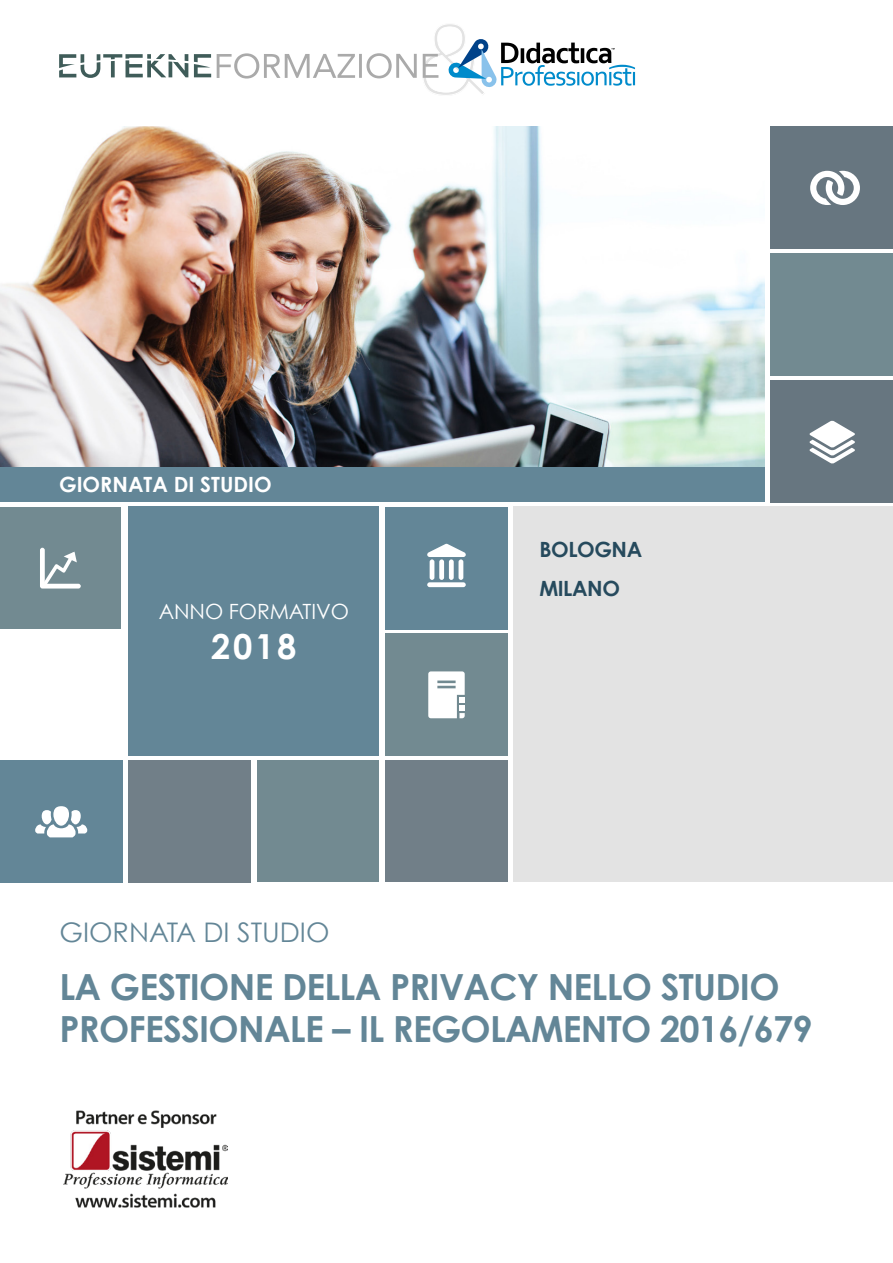
<style>
.page{position:relative;width:893px;height:1263px;background:#fff}
.page>*{position:absolute;margin:0;border:0;box-sizing:border-box;transform-origin:0 0}
.t1{font:700 36px/42px "Century Gothic";letter-spacing:-.02em;color:#638697}
.t2{font:700 34.5px "Century Gothic";color:#fff}
.t3{font:27px "Century Gothic";color:#638697}
.t4{font:700 21px "Century Gothic";color:#fff}
.t5{font:21px "Century Gothic";letter-spacing:-.005em;color:#fff}
.t6{font:700 21px/39px "Century Gothic";letter-spacing:-.02em;color:#264a5d}
</style>
<div class="page">
<div style="left:128px;top:507px;width:251px;height:249px;background:#638697"></div>
<div style="left:770px;top:253px;width:123px;height:123px;background:#728a91"></div>
<div style="left:0;top:760px;width:122px;height:123px;background:#638697"></div>
<div style="left:0;top:507px;width:121px;height:122px;background:#728a91"></div>
<div style="left:257px;top:760px;width:122px;height:122px;background:#728a91"></div>
<div style="left:128px;top:760px;width:123px;height:123px;background:#717f88"></div>
<div style="left:770px;top:380px;width:123px;height:123px;background:#677680"></div>
<div style="left:385px;top:760px;width:123px;height:122px;background:#717f88"></div>
<div style="left:385px;top:634px;width:123px;height:122px;background:#728a91"></div>
<div style="left:770px;top:127px;width:123px;height:122px;background:#677680"></div>
<div style="left:385px;top:507px;width:123px;height:122px;background:#638697"></div>
<img style="left:0;top:127px;width:764px;height:340px">
<div style="left:0;top:467px;width:765px;height:35px;background:#638697"></div>
<svg style="left:40px;top:548px;width:41px;height:40px"></svg>
<div style="left:439px;top:559px;width:5px;height:21px;background:#fff;border-radius:2px"></div>
<div style="left:449px;top:559px;width:5px;height:21px;background:#fff;border-radius:2px"></div>
<hr style="left:459px;top:559px;width:4px;height:21px;background:#fff;border-radius:2px">
<hr style="left:430px;top:559px;width:4px;height:21px;background:#fff;border-radius:2px">
<svg style="left:427px;top:544px;width:39px;height:13px"></svg>
<div style="left:427px;top:582px;width:39px;height:5px;background:#fff;border-radius:2px"></div>
<svg style="left:809px;top:421px;width:46px;height:43px"></svg>
<div style="left:53px;top:806px;width:16px;height:20px;background:#fff;border-radius:8px"></div>
<svg style="left:35px;top:810px;width:52px;height:27px"></svg>
<svg style="left:428px;top:671px;width:37px;height:47px;background:#eceff0"></svg>
<svg style="left:810px;top:171px;width:50px;height:34px"></svg>
<div style="left:514px;top:507px;width:379px;height:375px;background:#e3e3e3"></div>
<svg style="left:59px;top:54px;width:129px;height:24px"></svg>
<svg style="left:194px;top:54px;width:17px;height:23px"></svg>
<svg style="left:217px;top:53px;width:138px;height:26px"></svg>
<hr style="left:359px;top:54px;width:3px;height:24px;background:#aaa">
<svg style="left:366px;top:24px;width:269px;height:71px"></svg>
<img style="left:63px;top:1110px;width:165px;height:98px">
<p class="t4" style="left:59px;top:471px;width:214px">GIORNATA DI STUDIO</p>
<p class="t5" style="left:159px;top:599px;width:192px">ANNO FORMATIVO</p>
<p class="t2" style="left:211px;top:625px;width:87px">2018</p>
<p class="t3" style="left:60px;top:915px;width:271px">GIORNATA DI STUDIO</p>
<p class="t6" style="left:539px;top:529px;width:104px">BOLOGNA<br>MILANO</p>
<p class="t1" style="left:60px;top:965px;width:755px">LA GESTIONE DELLA PRIVACY NELLO STUDIO<br>PROFESSIONALE – IL REGOLAMENTO 2016/679</p>
</div>
